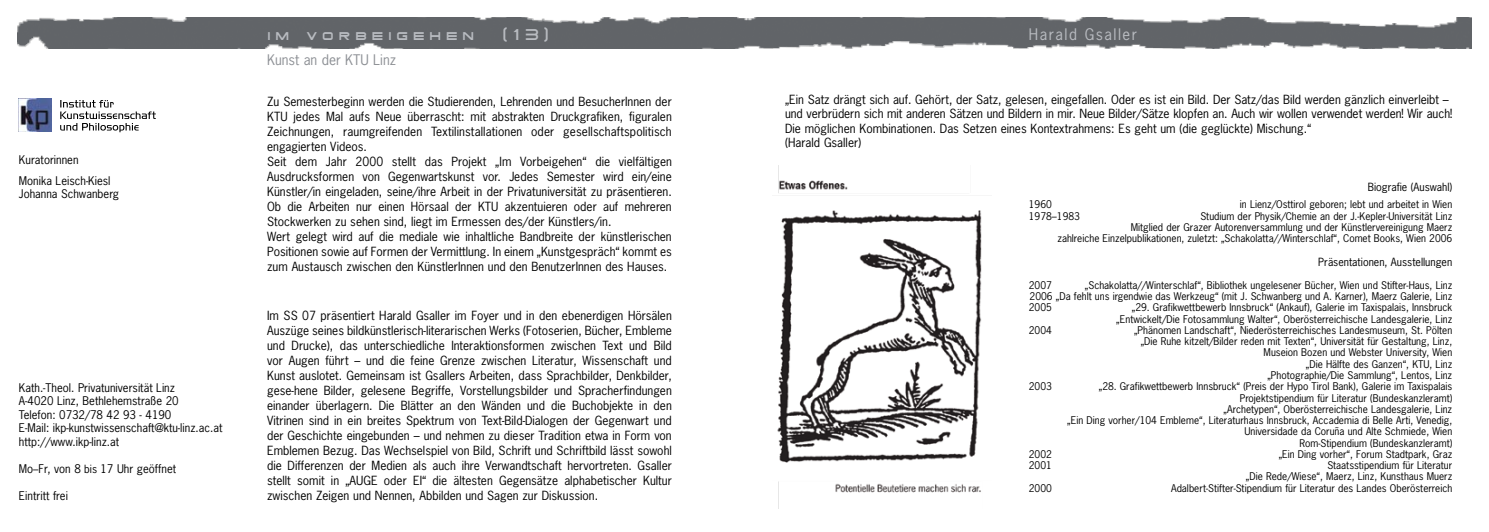
<style>
.page{position:relative;width:1489px;height:532px;background:#fff}
.page>*{position:absolute;margin:0;border:0;box-sizing:border-box;transform-origin:0 0}
.t1{font:16.25px "Gotthard";letter-spacing:.265em;color:#b9bcc1}
.t2{font:15px "News Gothic Std";letter-spacing:.1em;color:#b9bcc1}
.t3{font:13.75px "News Gothic Std";color:#8d9095}
.t4{font:11.88px/15px "News Gothic Std";color:#000}
.t5{font:11.25px/13.5px "News Gothic Std";color:#000}
.t6{font:10.62px "News Gothic Std";color:#000}
.t7{font:10px/11.2px "News Gothic Std";color:#000;text-align:right}
.s1{font-size:10.62px}
</style>
<div class="page">
<img style="left:18px;top:18px;width:1452px;height:30px">
<img style="left:777px;top:165px;width:205px;height:343px">
<img style="left:19px;top:98px;width:33px;height:33px">
<svg style="left:60px;top:100px;width:96px;height:32px"></svg>
<p class="t5" style="left:19px;top:149px;width:93px;line-height:21px">Kuratorinnen<br>Monika Leisch-Kiesl</p>
<p class="t5" style="left:19px;top:187px;width:101px">Johanna Schwanberg</p>
<p class="t5" style="left:19px;top:380px;width:205px">Kath.-Theol. Privatuniversität Linz<br>A-4020 Linz, Bethlehemstraße 20<br>Telefon: 0732/78 42 93 - 4190<br>E-Mail: ikp-kunstwissenschaft@ktu-linz.ac.at http://www.ikp-linz.at</p>
<p class="t5" style="left:19px;top:461px;width:159px">Mo<span class="s1">–</span>Fr, von 8 <span class="s1">bis</span> 17 Uhr geöffnet</p>
<p class="t5" style="left:19px;top:488px;width:50px">Eintritt frei</p>
<h1 class="t1" style="left:267px;top:26px;width:209px">im vorbeigehen</h1>
<h1 class="t1" style="left:503px;top:26px;width:47px">(13)</h1>
<p class="t3" style="left:267px;top:51px;width:131px">Kunst an der KTU Linz</p>
<p class="t4" style="left:267px;top:94px;width:406px">Zu Semesterbeginn werden die Studierenden, Lehrenden und BesucherInnen der KTU jedes Mal aufs Neue überrascht: mit abstrakten Druckgrafiken, figuralen Zeichnungen, raumgreifenden Textilinstallationen oder gesellschaftspolitisch engagierten Videos.<br>Seit dem Jahr 2000 stellt das Projekt „Im Vorbeigehen“ die vielfältigen Ausdrucksformen von Gegenwartskunst vor. Jedes Semester wird ein/eine Künstler/in eingeladen, seine/ihre Arbeit in der Privatuniversität zu präsentieren.<br>Ob die Arbeiten nur einen Hörsaal der KTU akzentuieren oder auf mehreren Stockwerken zu sehen sind, liegt im Ermessen des/der Künstlers/in.<br>Wert gelegt wird auf die mediale wie inhaltliche Bandbreite der künstlerischen Positionen sowie auf Formen der Vermittlung. In einem „Kunstgespräch“ kommt es zum Austausch zwischen den KünstlerInnen und den BenutzerInnen des Hauses.</p>
<p class="t4" style="left:267px;top:307px;width:406px;text-align:justify">Im SS 07 präsentiert Harald Gsaller im Foyer und in den ebenerdigen Hörsälen Auszüge seines bildkünstlerisch-literarischen Werks (Fotoserien, Bücher, Embleme und Drucke), das unterschiedliche Interaktionsformen zwischen Text und Bild vor Augen führt – und die feine Grenze zwischen Literatur, Wissenschaft und Kunst auslotet. Gemeinsam ist Gsallers Arbeiten, dass Sprachbilder, Denkbilder, gese-hene Bilder, gelesene Begriffe, Vorstellungsbilder und Spracherfindungen einander überlagern. Die Blätter an den Wänden und die Buchobjekte in den Vitrinen sind in ein breites Spektrum von Text-Bild-Dialogen der Gegenwart und der Geschichte eingebunden – und nehmen zu dieser Tradition etwa in Form von Emblemen Bezug. Das Wechselspiel von Bild, Schrift und Schriftbild lässt sowohl die Differenzen der Medien als auch ihre Verwandtschaft hervortreten. Gsaller stellt somit in „AUGE oder EI“ die ältesten Gegensätze alphabetischer Kultur zwischen Zeigen und Nennen, Abbilden und Sagen zur Diskussion.</p>
<p class="t2" style="left:1028px;top:25px;width:110px">Harald Gsaller</p>
<p class="t4" style="left:785px;top:92px;width:668px;line-height:14.4px">„Ein Satz drängt sich auf. Gehört, der Satz, gelesen, eingefallen. Oder es ist ein Bild. Der Satz/das Bild werden gänzlich einverleibt – und verbrüdern sich mit anderen Sätzen und Bildern in mir. Neue Bilder/Sätze klopfen an. Auch wir wollen verwendet werden! Wir auch!<br>Die möglichen Kombinationen. Das Setzen eines Kontextrahmens: Es geht um (die geglückte) Mischung.“<br>(Harald Gsaller)</p>
<p class="t6" style="left:1367px;top:180px;width:86px">Biografie (Auswahl)</p>
<p class="t7" style="left:1028px;top:199px;width:25px">1960</p>
<p class="t7" style="left:1239px;top:199px;width:214px">in Lienz/Osttirol geboren; lebt und arbeitet in Wien</p>
<p class="t7" style="left:1028px;top:210px;width:53px">1978–1983</p>
<p class="t7" style="left:1057px;top:210px;width:396px">Studium der Physik/Chemie an der J.-Kepler-Universität Linz<br>Mitglied der Grazer Autorenversammlung und der Künstlervereinigung Maerz<br>zahlreiche Einzelpublikationen, zuletzt: „Schakolatta//Winterschlaf“, Comet Books, Wien 2006</p>
<p class="t6" style="left:1318px;top:255px;width:135px">Präsentationen, Ausstellungen</p>
<p class="t7" style="left:1028px;top:279px;width:425px;text-align:justify;text-indent:56px">„Schakolatta//Winterschlaf“, Bibliothek ungelesener Bücher, Wien und Stifter-Haus, Linz 2006 „Da fehlt uns irgendwie das Werkzeug“ (mit J. Schwanberg und A. Karner), Maerz Galerie, Linz 2005</p>
<p class="t7" style="left:1028px;top:279px;width:25px">2007</p>
<p class="t7" style="left:1116px;top:302px;width:337px">„29. Grafikwettbewerb Innsbruck“ (Ankauf), Galerie im Taxispalais, Innsbruck „Entwickelt/Die Fotosammlung Walter“, Oberösterreichische Landesgalerie, Linz</p>
<p class="t7" style="left:1028px;top:324px;width:25px">2004</p>
<p class="t7" style="left:1133px;top:324px;width:320px">„Phänomen Landschaft“, Niederösterreichisches Landesmuseum, St. Pölten „Die Ruhe kitzelt/Bilder reden mit Texten“, Universität für Gestaltung, Linz, Museion Bozen und Webster University, Wien<br>„Die Hälfte des Ganzen“, KTU, Linz<br>„Photographie/Die Sammlung“, Lentos, Linz</p>
<p class="t7" style="left:1028px;top:380px;width:25px">2003</p>
<p class="t7" style="left:1067px;top:380px;width:386px">„28. Grafikwettbewerb Innsbruck“ (Preis der Hypo Tirol Bank), Galerie im Taxispalais Projektstipendium für Literatur (Bundeskanzleramt)<br>„Archetypen“, Oberösterreichische Landesgalerie, Linz<br>„Ein Ding vorher/104 Embleme“, Literaturhaus Innsbruck, Accademia di Belle Arti, Venedig, Universidade da Coruña und Alte Schmiede, Wien<br>Rom-Stipendium (Bundeskanzleramt)</p>
<p class="t7" style="left:1028px;top:448px;width:25px">2002</p>
<p class="t7" style="left:1278px;top:448px;width:175px">„Ein Ding vorher“, Forum Stadtpark, Graz</p>
<p class="t7" style="left:1028px;top:459px;width:25px">2001</p>
<p class="t7" style="left:1245px;top:459px;width:208px">Staatsstipendium für Literatur<br>„Die Rede/Wiese“, Maerz, Linz, Kunsthaus Muerz</p>
<p class="t7" style="left:1028px;top:482px;width:25px">2000</p>
<p class="t7" style="left:1170px;top:482px;width:283px">Adalbert-Stifter-Stipendium für Literatur des Landes Oberösterreich</p>
</div>
